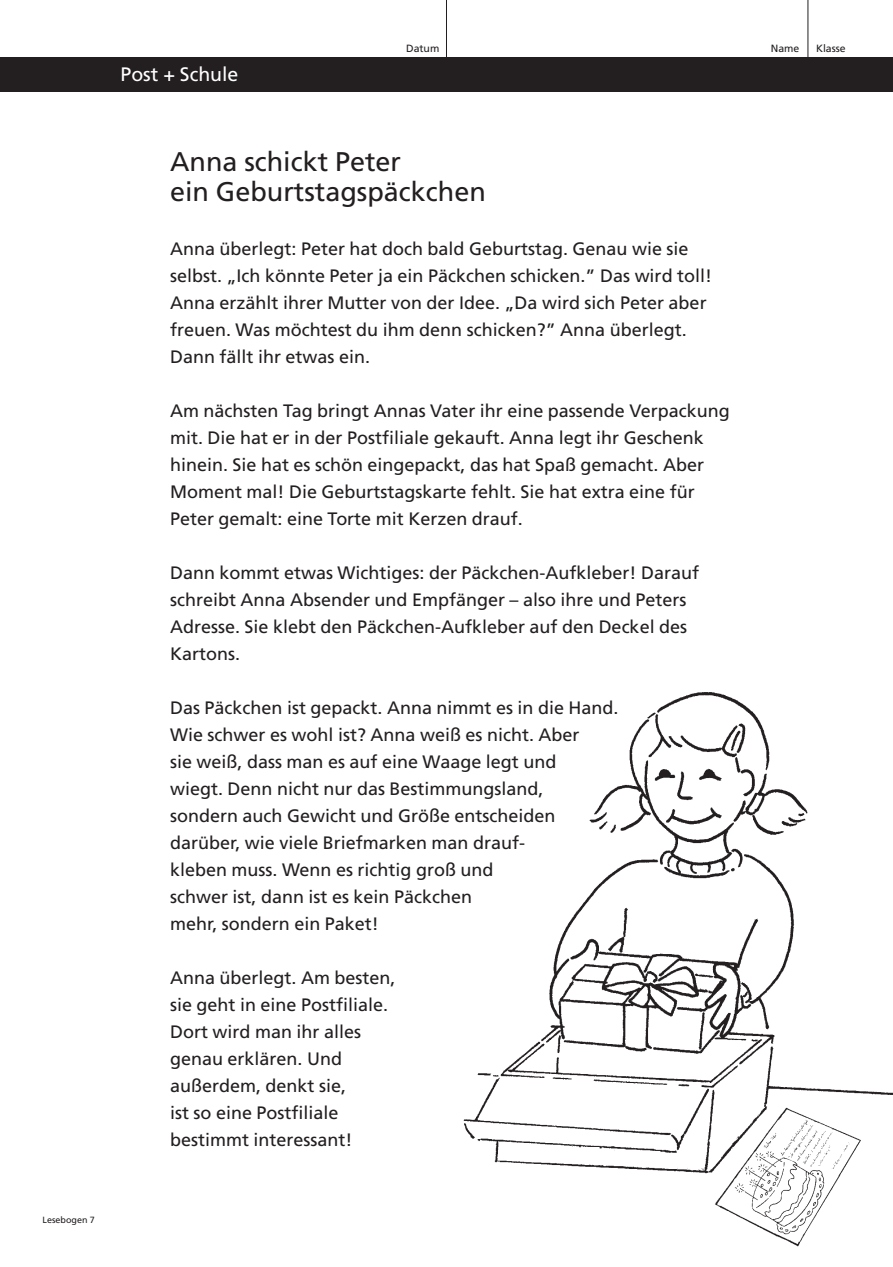
<style>
.page{position:relative;width:893px;height:1267px;background:#fff}
.page>*{position:absolute;margin:0;border:0;box-sizing:border-box;transform-origin:0 0}
.t1{font:27px/30px "Frutiger";color:#231f20}
.t2{font:19.5px "Frutiger";color:#fff}
.t3{font:18px/27px "Frutiger";color:#231f20}
.t4{font:10.5px "Frutiger";color:#231f20}
.t5{font:9px "Frutiger";color:#231f20}
</style>
<div class="page">
<img style="left:463px;top:692px;width:430px;height:481px">
<div style="left:0;top:57px;width:893px;height:34px;background:#231f20"></div>
<hr style="left:446px;top:0;width:1px;height:87px;background:#231f20">
<hr style="left:807px;top:0;width:1px;height:87px;background:#231f20">
<img style="left:704px;top:1105px;width:166px;height:142px">
<p class="t5" style="left:43px;top:1216px;width:54px">Lesebogen 7</p>
<p class="t2" style="left:121px;top:66px;width:119px">Post + Schule</p>
<p class="t4" style="left:406px;top:44px;width:35px">Datum</p>
<p class="t4" style="left:771px;top:44px;width:30px">Name</p>
<p class="t4" style="left:816px;top:44px;width:31px">Klasse</p>
<h1 class="t1" style="left:170px;top:149px;width:317px">Anna schickt Peter<br>ein Geburtstagspäckchen</h1>
<p class="t3" style="left:170px;top:237px;width:544px">Anna überlegt: Peter hat doch bald Geburtstag. Genau wie sie selbst. „Ich könnte Peter ja ein Päckchen schicken.” Das wird toll!<br>Anna erzählt ihrer Mutter von der Idee. „Da wird sich Peter aber freuen. Was möchtest du ihm denn schicken?” Anna überlegt.<br>Dann fällt ihr etwas ein.</p>
<p class="t3" style="left:170px;top:399px;width:561px">Am nächsten Tag bringt Annas Vater ihr eine passende Verpackung mit. Die hat er in der Postfiliale gekauft. Anna legt ihr Geschenk hinein. Sie hat es schön eingepackt, das hat Spaß gemacht. Aber Moment mal! Die Geburtstagskarte fehlt. Sie hat extra eine für Peter gemalt: eine Torte mit Kerzen drauf.</p>
<p class="t3" style="left:170px;top:561px;width:530px">Dann kommt etwas Wichtiges: der Päckchen-Aufkleber! Darauf schreibt Anna Absender und Empfänger – also ihre und Peters Adresse. Sie klebt den Päckchen-Aufkleber auf den Deckel des Kartons.</p>
<p class="t3" style="left:170px;top:696px;width:450px">Das Päckchen ist gepackt. Anna nimmt es in die Hand.<br>Wie schwer es wohl ist? Anna weiß es nicht. Aber<br>sie weiß, dass man es auf eine Waage legt und<br>wiegt. Denn nicht nur das Bestimmungsland,<br>sondern auch Gewicht und Größe entscheiden darüber, wie viele Briefmarken man drauf -<br>kleben muss. Wenn es richtig groß und<br>schwer ist, dann ist es kein Päck chen<br>mehr, sondern ein Paket!</p>
<p class="t3" style="left:170px;top:966px;width:227px">Anna überlegt. Am besten, sie geht in eine Postfiliale.<br>Dort wird man ihr alles genau erklären. Und außerdem, denkt sie,<br>ist so eine Postfiliale bestimmt interessant!</p>
</div>
